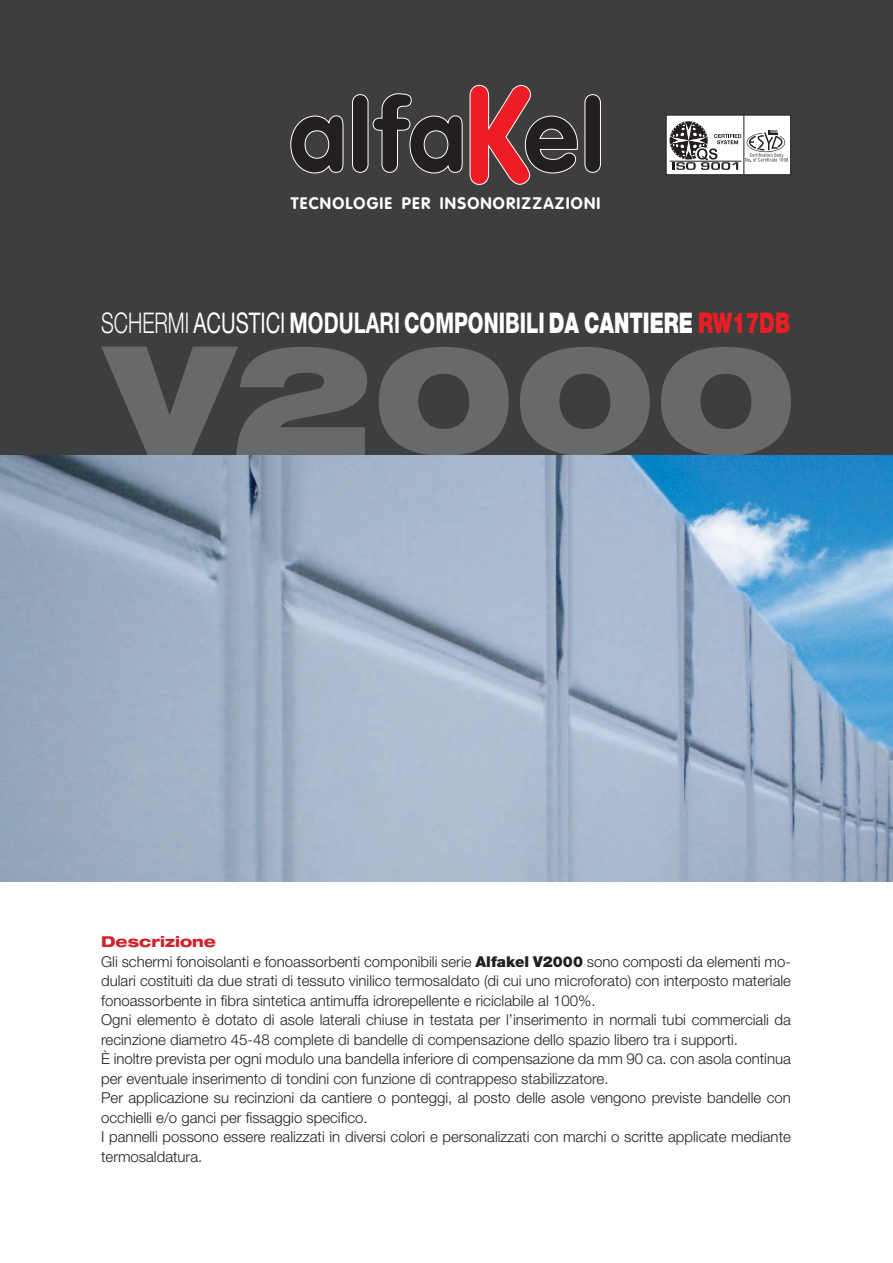
<style>
.page{position:relative;width:893px;height:1263px;background:#fff}
.page>*{position:absolute;margin:0;border:0;box-sizing:border-box;transform-origin:0 0}
.t1{font:800 28.5px "Helvetica Neue LT Std";color:#fff;scale:.71 1}
.t2{font:700 16.5px "VAG Rounded Std";letter-spacing:.07em;color:#fff}
.t3{font:300 15px/19.5px "Helvetica Neue LT Std";color:#231f20}
.t4{font:800 expanded 15px "Helvetica Neue LT Std";color:#d1232a}
.s1{font-weight:300}
.s2{font-weight:400}
.s3{font-weight:700}
.s4{font-weight:900}
.s5{font-weight:900;color:#ee1d23}
</style>
<div class="page">
<div style="left:0;top:0;width:893px;height:456px;background:#3e3e3f"></div>
<svg style="left:290px;top:115px;width:54px;height:59px"></svg>
<div style="left:353px;top:95px;width:15px;height:77px;background:#231f20;border-radius:8px"></div>
<div style="left:352px;top:94px;width:16px;height:79px;border:1px solid #fff;border-radius:8px"></div>
<div style="left:585px;top:95px;width:15px;height:77px;background:#231f20;border-radius:8px"></div>
<div style="left:585px;top:94px;width:16px;height:79px;border:1px solid #fff;border-radius:8px"></div>
<svg style="left:372px;top:93px;width:91px;height:81px"></svg>
<svg style="left:469px;top:85px;width:109px;height:100px"></svg>
<svg style="left:101px;top:347px;width:690px;height:109px;fill:#69696c"></svg>
<img style="left:0;top:456px;width:893px;height:425px">
<div style="left:666px;top:115px;width:124px;height:60px;background:#fff"></div>
<svg style="left:669px;top:121px;width:119px;height:49px"></svg>
<hr style="left:744px;top:115px;width:1px;height:59px;background:#231f20">
<div style="left:666px;top:115px;width:125px;height:60px;border:1px solid #231f20"></div>
<p class="t2" style="left:291px;top:193px;width:311px">TECNOLOGIE PER INSONORIZZAZIONI</p>
<p class="t1" style="left:101px;top:306px;width:972px"><span class="s1">SCHERMI</span> <span class="s2">ACUSTICI</span> <span class="s3">MODULARI</span> COMPONIBILI <span class="s4">DA CANTIERE</span> <span class="s5">RW17DB</span></p>
<p class="t4" style="left:101px;top:932px;width:116px">Descrizione</p>
<p class="t3" style="left:101px;top:951px;width:691px;text-align:justify">Gli schermi fonoisolanti e fonoassorbenti componibili serie <span class="s4">Alfakel V2000</span> sono composti da elementi mo&shy;dulari costituiti da due strati di tessuto vinilico termosaldato (di cui uno microforato) con interposto materiale fonoassorbente in fibra sintetica antimuffa idrorepellente e riciclabile al 100%.</p>
<p class="t3" style="left:101px;top:1010px;width:691px">Ogni elemento è dotato di asole laterali chiuse in testata per l’inserimento in normali tubi commerciali da recinzione diametro 45-48 complete di bandelle di compensazione dello spazio libero tra i supporti.</p>
<p class="t3" style="left:101px;top:1049px;width:691px">È inoltre prevista per ogni modulo una bandella inferiore di compensazione da mm 90 ca. con asola continua per eventuale inserimento di tondini con funzione di contrappeso stabilizzatore.</p>
<p class="t3" style="left:101px;top:1088px;width:691px">Per applicazione su recinzioni da cantiere o ponteggi, al posto delle asole vengono previste bandelle con occhielli e/o ganci per fissaggio specifico.</p>
<p class="t3" style="left:101px;top:1127px;width:691px">I pannelli possono essere realizzati in diversi colori e personalizzati con marchi o scritte applicate mediante termosaldatura.</p>
</div>
